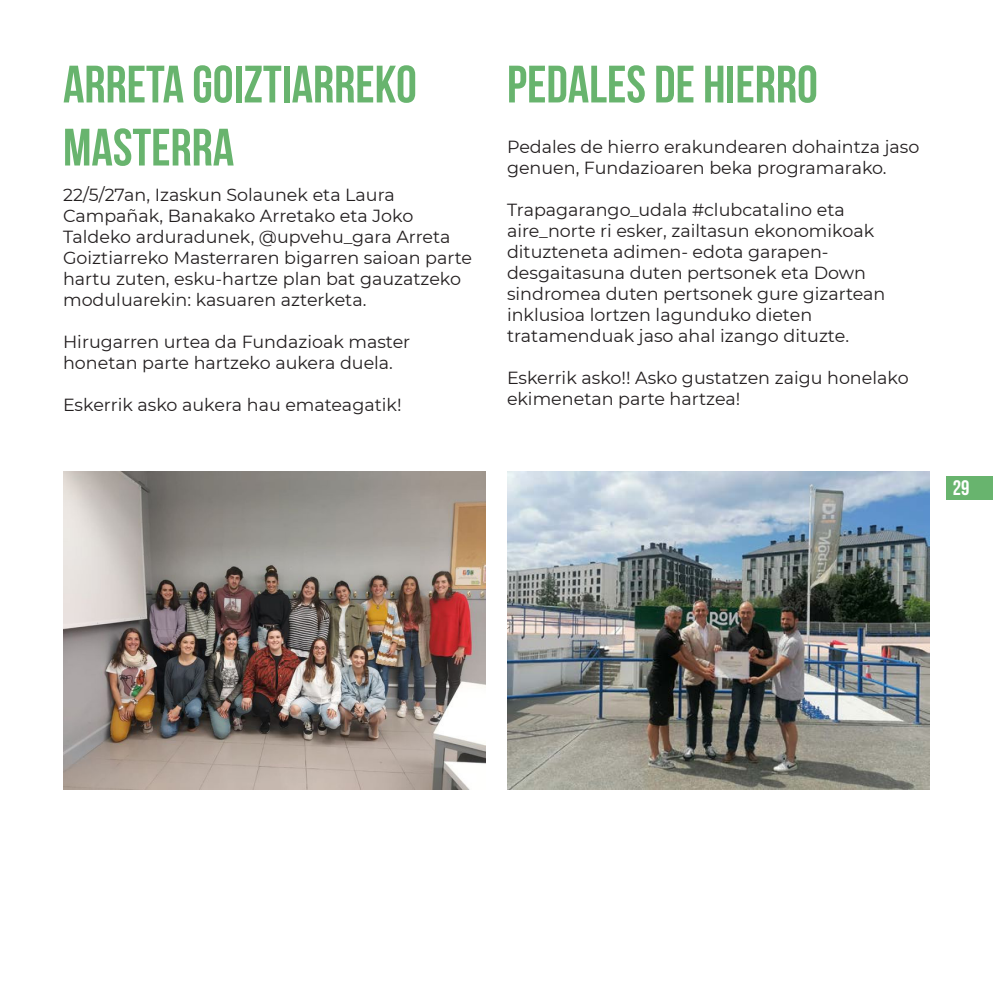
<style>
.page{position:relative;width:993px;height:993px;background:#fff}
.page>*{position:absolute;margin:0;border:0;box-sizing:border-box;transform-origin:0 0}
.t1{font:700 52.5px/63px "Bebas Neue";color:#68b46e}
.t2{font:700 21px "Bebas Neue";color:#fff}
.t3{font:17.5px/21px "Montserrat";color:#231f20}
</style>
<div class="page">
<div style="left:945px;top:476px;width:47px;height:24px;background:#68b46e"></div>
<img style="left:63px;top:471px;width:423px;height:317px">
<img style="left:507px;top:471px;width:422px;height:317px">
<p class="t1" style="left:63px;top:52px;width:355px">ARRETA GOIZTIARREKO<br>MASTERRA</p>
<p class="t3" style="left:63px;top:183px;width:410px">22/5/27an, Izaskun Solaunek eta Laura Campañak, Banakako Arretako eta Joko Taldeko arduradunek, @upvehu_gara Arreta Goiztiarreko Masterraren bigarren saioan parte hartu zuten, esku-hartze plan bat gauzatzeko moduluarekin: kasuaren azterketa.</p>
<p class="t3" style="left:63px;top:330px;width:348px">Hirugarren urtea da Fundazioak master honetan parte hartzeko aukera duela.</p>
<p class="t3" style="left:63px;top:393px;width:340px">Eskerrik asko aukera hau emateagatik!</p>
<p class="t1" style="left:507px;top:52px;width:312px">PEDALES DE HIERRO</p>
<p class="t3" style="left:507px;top:135px;width:414px">Pedales de hierro erakundearen dohaintza jaso genuen, Fundazioaren beka programarako.</p>
<p class="t3" style="left:507px;top:198px;width:380px">Trapagarango_udala #clubcatalino eta aire_norte ri esker, zailtasun ekonomikoak dituzteneta adimen- edota garapen&shy;desgaitasuna duten pertsonek eta Down sindromea duten pertsonek gure gizartean inklusioa lortzen lagunduko dieten tratamenduak jaso ahal izango dituzte.</p>
<p class="t3" style="left:507px;top:366px;width:403px">Eskerrik asko!! Asko gustatzen zaigu honelako ekimenetan parte hartzea!</p>
<p class="t2" style="left:952px;top:476px;width:18px">29</p>
</div>
